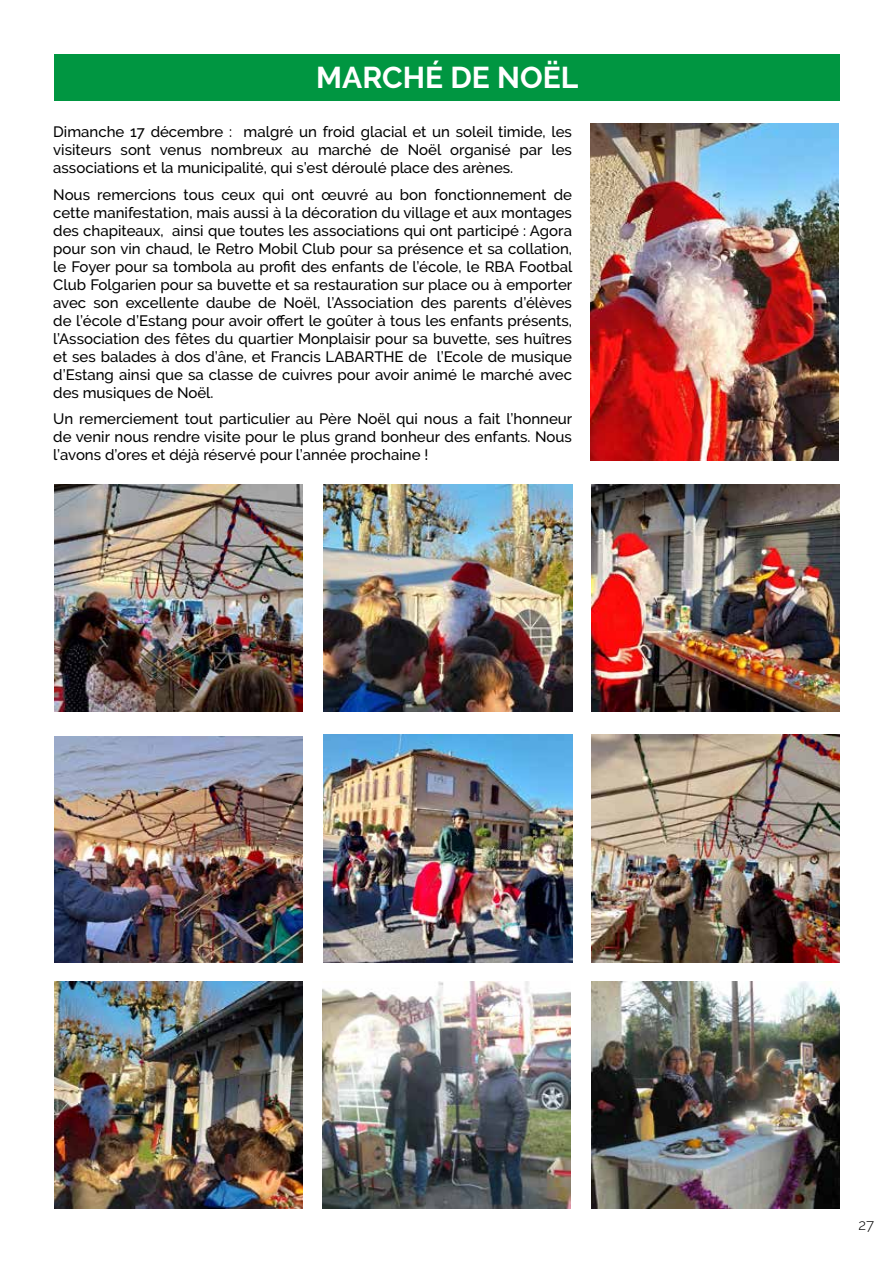
<style>
.page{position:relative;width:893px;height:1263px;background:#fff}
.page>*{position:absolute;margin:0;border:0;box-sizing:border-box;transform-origin:0 0}
.t1{font:700 30px "Raleway";color:#fff}
.t2{font:500 15px/18px "Raleway";color:#000;text-align:justify}
.t3{font:300 15px "Raleway";color:#000}
</style>
<div class="page">
<div style="left:54px;top:54px;width:786px;height:47px;background:#009641"></div>
<img style="left:322px;top:981px;width:249px;height:228px">
<img style="left:592px;top:981px;width:248px;height:228px">
<img style="left:54px;top:484px;width:248px;height:228px">
<img style="left:324px;top:484px;width:248px;height:228px">
<img style="left:592px;top:484px;width:248px;height:228px">
<img style="left:54px;top:736px;width:248px;height:226px">
<img style="left:324px;top:735px;width:248px;height:227px">
<img style="left:592px;top:735px;width:248px;height:227px">
<img style="left:54px;top:981px;width:248px;height:228px">
<img style="left:590px;top:123px;width:248px;height:337px">
<h1 class="t1" style="left:316px;top:60px;width:264px">MARCHÉ DE NOËL</h1>
<p class="t2" style="left:53px;top:123px;width:520px">Dimanche 17 décembre : malgré un froid glacial et un soleil timide, les visiteurs sont venus nombreux au marché de Noël organisé par les associations et la municipalité, qui s’est déroulé place des arènes.</p>
<p class="t2" style="left:53px;top:186px;width:521px">Nous remercions tous ceux qui ont œuvré au bon fonctionnement de cette manifestation, mais aussi à la décoration du village et aux montages des chapiteaux, ainsi que toutes les associations qui ont participé : Agora pour son vin chaud, le Retro Mobil Club pour sa présence et sa collation, le Foyer pour sa tombola au profit des enfants de l’école, le RBA Footbal Club Folgarien pour sa buvette et sa restauration sur place ou à emporter avec son excellente daube de Noël, l’Association des parents d’élèves de l’école d’Estang pour avoir offert le goûter à tous les enfants présents, l’Association des fêtes du quartier Monplaisir pour sa buvette, ses huîtres et ses balades à dos d’âne, et Francis LABARTHE de l’Ecole de musique d’Estang ainsi que sa classe de cuivres pour avoir animé le marché avec des musiques de Noël.</p>
<p class="t2" style="left:53px;top:410px;width:521px">Un remerciement tout particulier au Père Noël qui nous a fait l’honneur de venir nous rendre visite pour le plus grand bonheur des enfants. Nous l’avons d’ores et déjà réservé pour l’année prochaine !</p>
<p class="t3" style="left:858px;top:1216px;width:17px">27</p>
</div>
